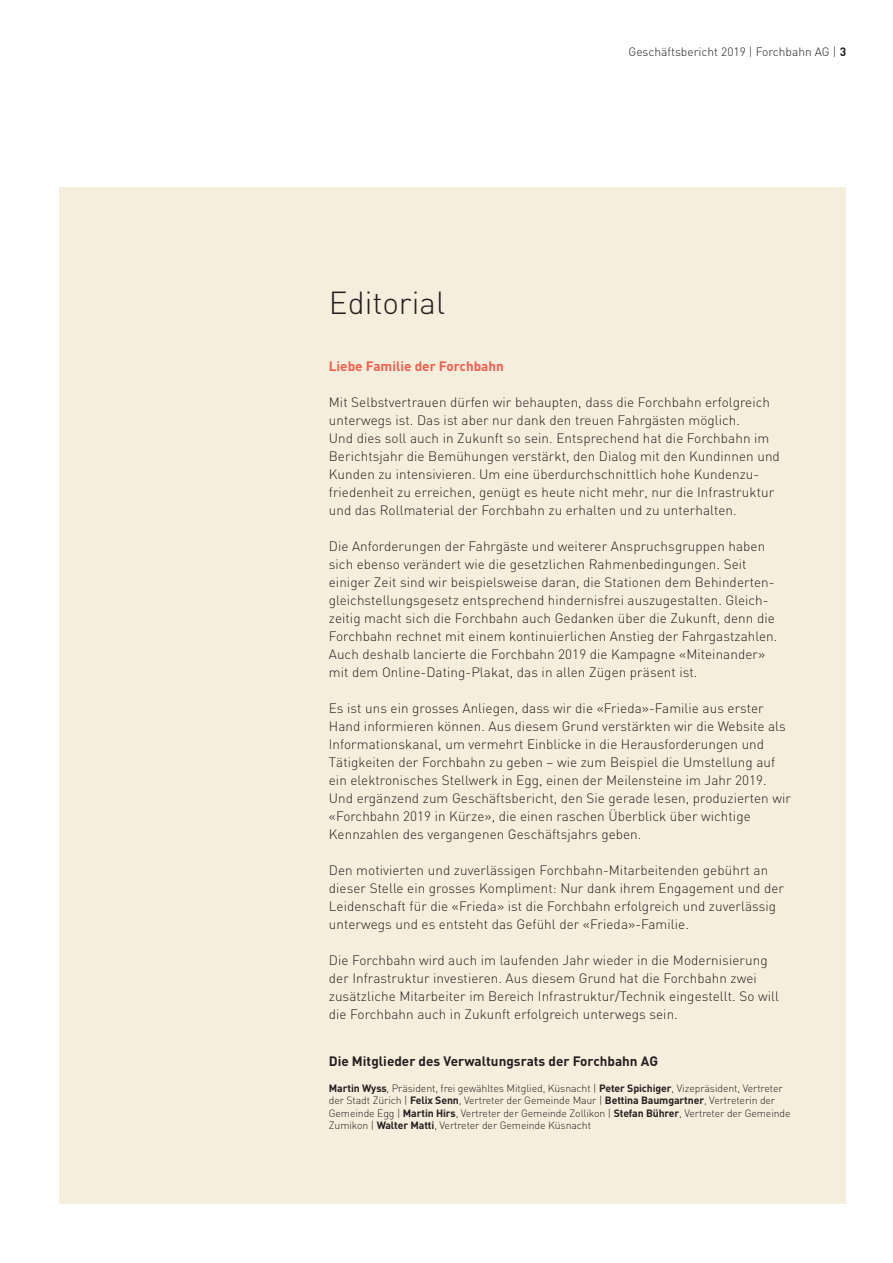
<style>
.page{position:relative;width:893px;height:1263px;background:#fff}
.page>*{position:absolute;margin:0;border:0;box-sizing:border-box;transform-origin:0 0}
.Haupttitel{font:300 31.5px "DIN";color:#231f20}
.Lauftext{font:300 13.5px/18px "DIN";letter-spacing:.005em;color:#231f20}
.Lauftext-2{font:700 13.5px "DIN";color:#231f20}
.Zwischentitel{font:700 13.5px "DIN";color:#f15e4e}
.t1{font:300 12px "DIN";color:#231f20}
.Lauftext-3{font:300 10.5px/12.6px "DIN";letter-spacing:-.01em;color:#231f20}
.s1{font-weight:700}
</style>
<div class="page">
<div style="left:60px;top:187px;width:786px;height:1016px;background:#f6eedc"></div>
<p class="Haupttitel" style="left:329px;top:283px;width:118px">Editorial</p>
<p class="t1" style="left:629px;top:44px;width:219px">Geschäftsbericht 2019 | Forchbahn AG | <span class="s1">3</span></p>
<p class="Zwischentitel" style="left:329px;top:357px;width:177px">Liebe Familie der Forchbahn</p>
<p class="Lauftext" style="left:329px;top:393px;width:453px">Mit Selbstvertrauen dürfen wir behaupten, dass die Forchbahn erfolgreich unterwegs ist. Das ist aber nur dank den treuen Fahrgästen möglich.<br>Und dies soll auch in Zukunft so sein. Entsprechend hat die Forchbahn im Berichtsjahr die Bemühungen verstärkt, den Dialog mit den Kundinnen und Kunden zu intensivieren. Um eine überdurchschnittlich hohe Kundenzu&shy;friedenheit zu erreichen, genügt es heute nicht mehr, nur die Infrastruktur und das Rollmaterial der Forchbahn zu erhalten und zu unterhalten.</p>
<p class="Lauftext" style="left:329px;top:537px;width:450px">Die Anforderungen der Fahrgäste und weiterer Anspruchsgruppen haben sich ebenso verändert wie die gesetzlichen Rahmenbedingungen. Seit einiger Zeit sind wir beispielsweise daran, die Stationen dem Behinderten&shy;gleichstellungsgesetz entsprechend hindernisfrei auszugestalten. Gleich&shy;zeitig macht sich die Forchbahn auch Gedanken über die Zukunft, denn die Forchbahn rechnet mit einem kontinuierlichen Anstieg der Fahrgastzahlen.<br>Auch deshalb lancierte die Forchbahn 2019 die Kampagne «Miteinander» mit dem Online- Dating- Plakat, das in allen Zügen präsent ist.</p>
<p class="Lauftext" style="left:329px;top:699px;width:464px">Es ist uns ein grosses Anliegen, dass wir die «Frieda»- Familie aus erster Hand informieren können. Aus diesem Grund verstärkten wir die Website als Informationskanal, um vermehrt Einblicke in die Herausforderungen und Tätigkeiten der Forchbahn zu geben – wie zum Beispiel die Umstellung auf ein elektronisches Stellwerk in Egg, einen der Meilensteine im Jahr 2019.<br>Und ergänzend zum Geschäftsbericht, den Sie gerade lesen, produzierten wir «Forchbahn 2019 in Kürze», die einen raschen Überblick über wichtige Kennzahlen des vergangenen Geschäftsjahrs geben.</p>
<p class="Lauftext" style="left:329px;top:861px;width:457px">Den motivierten und zuverlässigen Forchbahn- Mitarbeitenden gebührt an dieser Stelle ein grosses Kompliment: Nur dank ihrem Engagement und der Leidenschaft für die «Frieda» ist die Forchbahn erfolgreich und zuverlässig unterwegs und es entsteht das Gefühl der «Frieda»- Familie.</p>
<p class="Lauftext" style="left:329px;top:951px;width:452px">Die Forchbahn wird auch im laufenden Jahr wieder in die Modernisierung der Infrastruktur investieren. Aus diesem Grund hat die Forchbahn zwei zusätzliche Mitarbeiter im Bereich Infrastruktur/Technik eingestellt. So will die Forchbahn auch in Zukunft erfolgreich unterwegs sein.</p>
<p class="Lauftext-2" style="left:329px;top:1053px;width:331px">Die Mitglieder des Verwaltungsrats der Forchbahn AG</p>
<p class="Lauftext-3" style="left:329px;top:1081px;width:463px"><span class="s1">Martin Wyss</span>, Präsident, frei gewähltes Mitglied, Küsnacht | <span class="s1">Peter Spichiger</span>, Vizepräsident, Vertreter der Stadt Zürich | <span class="s1">Felix Senn</span>, Vertreter der Gemeinde Maur | <span class="s1">Bettina Baumgartner</span>, Vertreterin der Gemeinde Egg | <span class="s1">Martin Hirs</span>, Vertreter der Gemeinde Zollikon | <span class="s1">Stefan Bührer</span>, Vertreter der Gemeinde Zumikon | <span class="s1">Walter Matti</span>, Vertreter der Gemeinde Küsnacht</p>
</div>
